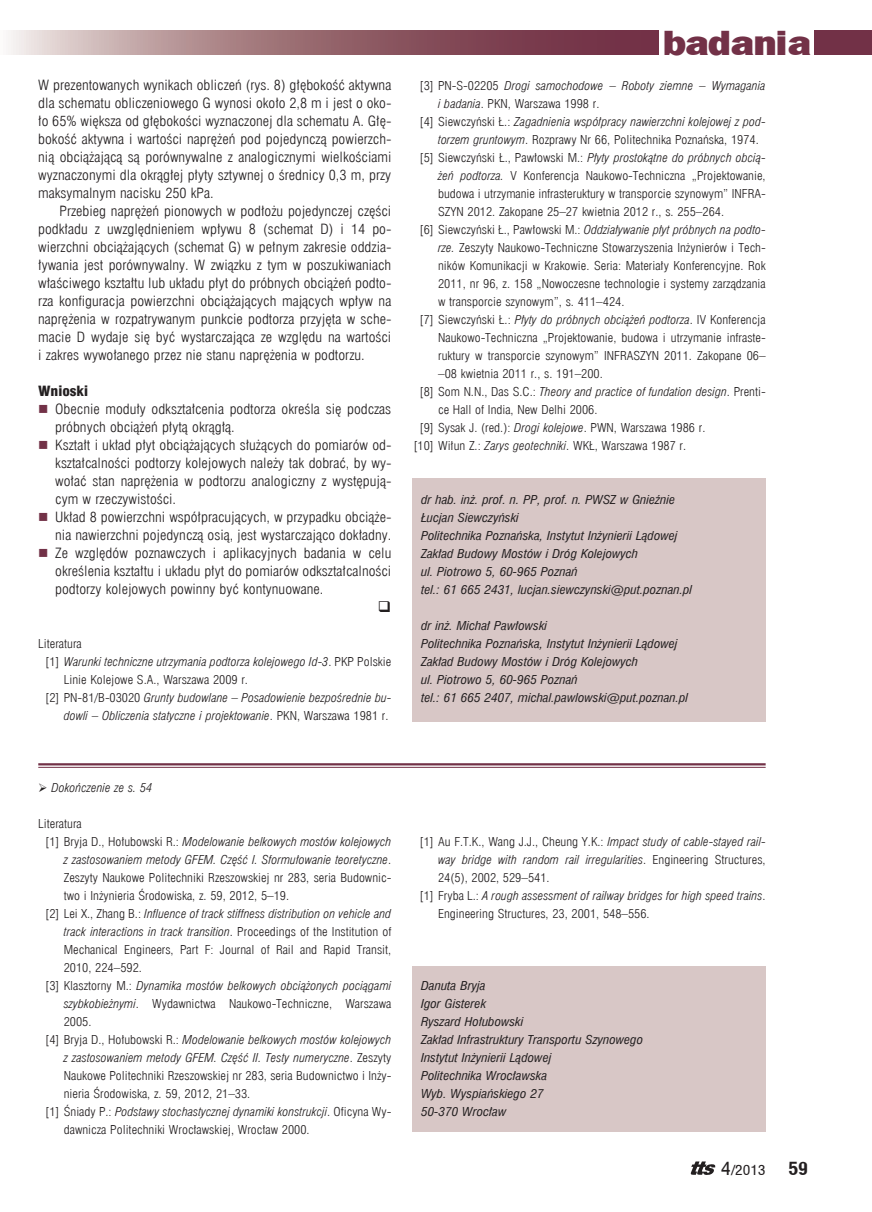
<style>
.page{position:relative;width:872px;height:1212px;background:#fff}
.page>*{position:absolute;margin:0;border:0;box-sizing:border-box;transform-origin:0 0}
.t1{font:36px "Frankfurt Goth Hvypl";color:#723147;scale:1.1 1}
.t2{font:700 18px "Switzerland Condpl";color:#231f20;scale:1.1 1}
.tekst{font:13.8px/18px "Swis 721 Lt Cn EU Normal";color:#231f20;text-align:justify;scale:1.1 1}
.tytuł1{font:13.8px "Swis 721 Blk Cn EU Normal";color:#231f20;scale:1.1 1}
.t3{font:13.8px "Switzerland Condpl";color:#231f20;scale:1.1 1}
.literatura{font:12px/18px "Swis 721 Lt Cn EU Normal";color:#231f20;text-align:justify;scale:1.1 1}
.autor_stopka{font:12px "Swis 721 Cn EU Italic";color:#231f20;scale:1.1 1}
.literatura-2{font:12px/18px "Swis 721 Lt Cn EU Italic";color:#231f20;scale:1.1 1}
.end{font:12px "Swis 721 Lt Cn EU Italic";color:#231f20;scale:1.1 1}
.s1{font-family:"Swis 721 Lt Cn EU Normal"}
.s2{font-family:"Swis 721 Lt Cn EU Italic"}
.s3{font-size:18px}
</style>
<div class="page">
<div style="left:814px;top:30px;width:58px;height:25px;background:#723147"></div>
<svg style="left:8px;top:30px;width:651px;height:25px;background:#9d7179"></svg>
<svg style="left:691px;top:1161px;width:24px;height:14px"></svg>
<div style="left:412px;top:478px;width:353px;height:244px;background:#d8c7c6"></div>
<div style="left:412px;top:966px;width:353px;height:166px;background:#d8c7c6"></div>
<hr style="left:38px;top:763px;width:727px;height:2px;background:#723147">
<hr style="left:38px;top:767px;width:727px;height:1px;background:#723147">
<p class="tekst" style="left:38px;top:76px;width:322px">W prezentowanych wynikach obliczeń (rys. 8) głębokość aktywna dla schematu obliczeniowego G wynosi około 2,8 m i jest o oko&shy;ło 65% większa od głębokości wyznaczonej dla schematu A. Głę&shy;bokość aktywna i wartości naprężeń pod pojedynczą powierzch&shy;nią obciążającą są porównywalne z analogicznymi wielkościami wyznaczonymi dla okrągłej płyty sztywnej o średnicy 0,3 m, przy maksymalnym nacisku 250 kPa.</p>
<p class="tekst" style="left:38px;top:202px;width:322px;text-indent:21px">Przebieg naprężeń pionowych w podłożu pojedynczej części podkładu z uwzględnieniem wpływu 8 (schemat D) i 14 po&shy;wierzchni obciążających (schemat G) w pełnym zakresie oddzia&shy;ływania jest porównywalny. W związku z tym w poszukiwaniach właściwego kształtu lub układu płyt do próbnych obciążeń podto&shy;rza konfiguracja powierzchni obciążających mających wpływ na naprężenia w rozpatrywanym punkcie podtorza przyjęta w sche&shy;macie D wydaje się być wystarczająca ze względu na wartości i zakres wywołanego przez nie stanu naprężenia w podtorzu.</p>
<p class="tytuł1" style="left:38px;top:382px;width:47px">Wnioski</p>
<p class="tekst" style="left:55px;top:400px;width:307px">Obecnie moduły odkształcenia podtorza określa się podczas próbnych obciążeń płytą okrągłą.</p>
<p class="tekst" style="left:55px;top:436px;width:307px">Kształt i układ płyt obciążających służących do pomiarów od&shy;kształcalności podtorzy kolejowych należy tak dobrać, by wy&shy;wołać stan naprężenia w podtorzu analogiczny z występują&shy;cym w rzeczywistości.</p>
<p class="tekst" style="left:55px;top:508px;width:307px">Układ 8 powierzchni współpracujących, w przypadku obciąże&shy;nia nawierzchni pojedynczą osią, jest wystarczająco dokładny.</p>
<p class="tekst" style="left:55px;top:544px;width:307px">Ze względów poznawczych i aplikacyjnych badania w celu określenia kształtu i układu płyt do pomiarów odkształcalności podtorzy kolejowych powinny być kontynuowane.</p>
<p class="literatura" style="left:38px;top:635px;width:41px">Literatura</p>
<p class="literatura-2" style="left:64px;top:653px;width:299px;text-indent:-18px"><span class="s1">[1]</span> Warunki techniczne utrzymania podtorza kolejowego Id-3<span class="s1">. PKP Polskie<br>Linie Kolejowe S.A., Warszawa 2009 r.</span></p>
<p class="literatura-2" style="left:45px;top:689px;width:316px;text-align:right"><span class="s1">[2] PN-81/B-03020</span> Grunty budowlane – Posadowienie bezpośrednie bu&shy;dowli – Obliczenia statyczne i projektowanie<span class="s1">. PKN, Warszawa 1981 r.</span></p>
<h1 class="t1" style="left:663px;top:21px;width:135px">badania</h1>
<p class="literatura-2" style="left:438px;top:77px;width:299px;text-indent:-18px"><span class="s1">[3] PN-S-02205</span> Drogi samochodowe – Roboty ziemne – Wymagania i badania<span class="s1">. PKN, Warszawa 1998 r.</span></p>
<p class="literatura-2" style="left:438px;top:113px;width:299px;text-indent:-18px"><span class="s1">[4] Siewczyński Ł.:</span> Zagadnienia współpracy nawierzchni kolejowej z pod&shy;torzem gruntowym<span class="s1">. Rozprawy Nr 66, Politechnika Poznańska, 1974.</span></p>
<p class="literatura" style="left:438px;top:149px;width:299px;text-indent:-18px">[5] Siewczyński Ł., Pawłowski M.: <span class="s2">Płyty prostokątne do próbnych obcią&shy;żeń podtorza.</span> V Konferencja Naukowo-Techniczna „Projektowanie, budowa i utrzymanie infrasteruktury w transporcie szynowym” INFRA-SZYN 2012. Zakopane 25–27 kwietnia 2012 r., s. 255–264.</p>
<p class="literatura" style="left:438px;top:221px;width:299px;text-indent:-18px">[6] Siewczyński Ł., Pawłowski M.: <span class="s2">Oddziaływanie płyt próbnych na podto&shy;rze.</span> Zeszyty Naukowo-Techniczne Stowarzyszenia Inżynierów i Tech&shy;ników Komunikacji w Krakowie. Seria: Materiały Konferencyjne. Rok 2011, nr 96, z. 158 „Nowoczesne technologie i systemy zarządzania w transporcie szynowym”, s. 411–424.</p>
<p class="literatura" style="left:438px;top:311px;width:299px;text-indent:-18px">[7] Siewczyński Ł.: <span class="s2">Płyty do próbnych obciążeń podtorza</span>. IV Konferencja Naukowo-Techniczna „Projektowanie, budowa i utrzymanie infraste&shy;ruktury w transporcie szynowym” INFRASZYN 2011. Zakopane 06– –08 kwietnia 2011 r., s. 191–200.</p>
<p class="literatura" style="left:438px;top:383px;width:299px;text-indent:-18px">[8] Som N.N., Das S.C.: <span class="s2">Theory and practice of fundation design</span>. Prenti&shy;ce Hall of India, New Delhi 2006.</p>
<p class="literatura" style="left:419px;top:419px;width:261px">[9] Sysak J. (red.): <span class="s2">Drogi kolejowe</span>. PWN, Warszawa 1986 r.</p>
<p class="literatura" style="left:413px;top:437px;width:249px">[10] Wiłun Z.: <span class="s2">Zarys geotechniki</span>. WKŁ, Warszawa 1987 r.</p>
<p class="autor_stopka" style="left:421px;top:492px;width:232px">dr hab. inż. prof. n. PP, prof. n. PWSZ w Gnieźnie</p>
<p class="autor_stopka" style="left:421px;top:510px;width:90px">Łucjan Siewczyński</p>
<p class="autor_stopka" style="left:421px;top:528px;width:235px">Politechnika Poznańska, Instytut Inżynierii Lądowej</p>
<p class="autor_stopka" style="left:421px;top:546px;width:199px">Zakład Budowy Mostów i Dróg Kolejowych</p>
<p class="autor_stopka" style="left:421px;top:564px;width:144px">ul. Piotrowo 5, 60-965 Poznań</p>
<p class="autor_stopka" style="left:421px;top:582px;width:248px">tel.: 61 665 2431, lucjan.siewczynski@put.poznan.pl</p>
<p class="autor_stopka" style="left:421px;top:618px;width:116px">dr inż. Michał Pawłowski</p>
<p class="autor_stopka" style="left:421px;top:636px;width:235px">Politechnika Poznańska, Instytut Inżynierii Lądowej</p>
<p class="autor_stopka" style="left:421px;top:654px;width:199px">Zakład Budowy Mostów i Dróg Kolejowych</p>
<p class="autor_stopka" style="left:421px;top:672px;width:144px">ul. Piotrowo 5, 60-965 Poznań</p>
<p class="autor_stopka" style="left:421px;top:690px;width:244px">tel.: 61 665 2407, michal.pawlowski@put.poznan.pl</p>
<p class="end" style="left:38px;top:780px;width:105px">➢ Dokończenie ze s. 54</p>
<p class="literatura" style="left:38px;top:815px;width:41px">Literatura</p>
<p class="literatura" style="left:64px;top:833px;width:299px;text-indent:-18px">[1] Bryja D., Hołubowski R.: <span class="s2">Modelowanie belkowych mostów kolejowych z zastosowaniem metody GFEM. Część I. Sformułowanie teoretyczne</span>.<br>Zeszyty Naukowe Politechniki Rzeszowskiej nr 283, seria Budownic&shy;two i Inżynieria Środowiska, z. 59, 2012, 5–19.</p>
<p class="literatura" style="left:64px;top:905px;width:299px;text-indent:-18px">[2] Lei X., Zhang B.: <span class="s2">Influence of track stiffness distribution on vehicle and track interactions in track transition</span>. Proceedings of the Institution of Mechanical Engineers, Part F: Journal of Rail and Rapid Transit, 2010, 224–592.</p>
<p class="literatura" style="left:64px;top:977px;width:299px;text-indent:-18px">[3] Klasztorny M.: <span class="s2">Dynamika mostów belkowych obciążonych pociągami szybkobieżnymi</span>. Wydawnictwa Naukowo-Techniczne, Warszawa 2005.</p>
<p class="literatura" style="left:64px;top:1031px;width:299px;text-indent:-18px">[4] Bryja D., Hołubowski R.: <span class="s2">Modelowanie belkowych mostów kolejowych z zastosowaniem metody GFEM. Część II. Testy numeryczne</span>. Zeszyty Naukowe Politechniki Rzeszowskiej nr 283, seria Budownictwo i Inży&shy;nieria Środowiska, z. 59, 2012, 21–33.</p>
<p class="literatura" style="left:64px;top:1103px;width:299px;text-indent:-18px">[1] Śniady P.: <span class="s2">Podstawy stochastycznej dynamiki konstrukcji</span>. Oficyna Wy&shy;dawnicza Politechniki Wrocławskiej, Wrocław 2000.</p>
<p class="literatura" style="left:438px;top:833px;width:299px;text-indent:-18px">[1] Au F.T.K., Wang J.J., Cheung Y.K.: <span class="s2">Impact study of cable-stayed rail&shy;way bridge with random rail irregularities</span>. Engineering Structures, 24(5), 2002, 529–541.</p>
<p class="literatura" style="left:438px;top:887px;width:299px;text-indent:-18px">[1] Fryba L.: <span class="s2">A rough assessment of railway bridges for high speed trains</span>.<br>Engineering Structures, 23, 2001, 548–556.</p>
<p class="autor_stopka" style="left:421px;top:978px;width:60px">Danuta Bryja</p>
<p class="autor_stopka" style="left:421px;top:996px;width:61px">Igor Gisterek</p>
<p class="autor_stopka" style="left:421px;top:1014px;width:95px">Ryszard Hołubowski</p>
<p class="autor_stopka" style="left:421px;top:1032px;width:203px">Zakład Infrastruktury Transportu Szynowego</p>
<p class="autor_stopka" style="left:421px;top:1050px;width:120px">Instytut Inżynierii Lądowej</p>
<p class="autor_stopka" style="left:421px;top:1068px;width:116px">Politechnika Wrocławska</p>
<p class="autor_stopka" style="left:421px;top:1086px;width:113px">Wyb. Wyspiańskiego 27</p>
<p class="autor_stopka" style="left:421px;top:1104px;width:79px">50-370 Wrocław</p>
<p class="t3" style="left:721px;top:1160px;width:42px"><span class="s3">4</span>/2013</p>
<h2 class="t2" style="left:788px;top:1157px;width:20px">59</h2>
</div>
